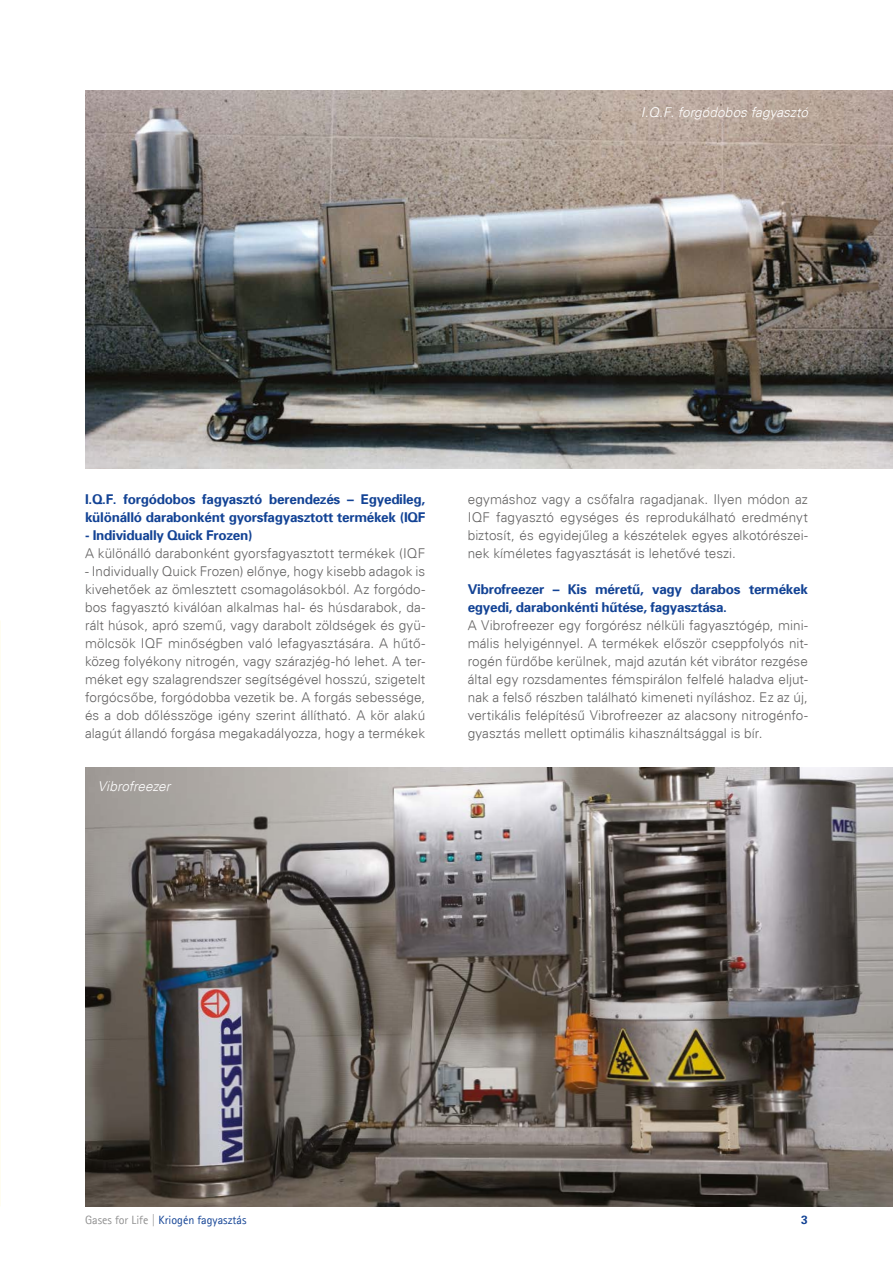
<style>
.page{position:relative;width:893px;height:1263px;background:#fff}
.page>*{position:absolute;margin:0;border:0;box-sizing:border-box;transform-origin:0 0}
.t1{font:13.5px/18px "Univers H Lightmagyar";letter-spacing:.005em;color:#646363;text-align:justify}
.t2{font:13.5px/18px "Univers H Boldmagyar";letter-spacing:-.02em;color:#134395}
.t3{font:13.5px "Univers H Light Oblmagyar";letter-spacing:.005em;color:#fff}
.t4{font:12px "AT Rotis Sans Serif Magyar";color:#134395}
.t5{font:12px "Univers H Boldmagyar";color:#134395}
.s1{color:#929292}
</style>
<div class="page">
<img style="left:85px;top:90px;width:808px;height:378px">
<img style="left:85px;top:767px;width:808px;height:439px">
<img style="left:0;top:621px;width:1px;height:585px">
<p class="t3" style="left:641px;top:104px;width:169px">I.Q.F. forgódobos fagyasztó</p>
<p class="t2" style="left:85px;top:490px;width:342px">I.Q.F. forgódobos fagyasztó berendezés – Egyedileg, különálló darabonként gyorsfagyasztott termékek (IQF</p>
<p class="t2" style="left:85px;top:526px;width:169px">- Individually Quick Frozen)</p>
<p class="t1" style="left:85px;top:544px;width:342px">A különálló darabonként gyorsfagyasztott termékek (IQF</p>
<p class="t1" style="left:85px;top:562px;width:342px">- Individually Quick Frozen) előnye, hogy kisebb adagok is kivehetőek az ömlesztett csomagolásokból. Az forgódo&shy;bos fagyasztó kiválóan alkalmas hal- és húsdarabok, da&shy;rált húsok, apró szemű, vagy darabolt zöldségek és gyü&shy;mölcsök IQF minőségben való lefagyasztására. A hűtő&shy;közeg folyékony nitrogén, vagy szárazjég-hó lehet. A ter&shy;méket egy szalagrendszer segítségével hosszú, szigetelt forgócsőbe, forgódobba vezetik be. A forgás sebessége, és a dob dőlésszöge igény szerint állítható. A kör alakú alagút állandó forgása megakadályozza, hogy a termékek</p>
<p class="t3" style="left:98px;top:778px;width:74px">Vibrofreezer</p>
<p class="t1" style="left:468px;top:490px;width:342px">egymáshoz vagy a csőfalra ragadjanak. Ilyen módon az IQF fagyasztó egységes és reprodukálható eredményt biztosít, és egyidejűleg a készételek egyes alkotórészei&shy;nek kíméletes fagyasztását is lehetővé teszi.</p>
<p class="t2" style="left:468px;top:580px;width:342px">Vibrofreezer – Kis méretű, vagy darabos termékek egyedi, darabonkénti hűtése, fagyasztása.</p>
<p class="t1" style="left:468px;top:616px;width:342px">A Vibrofreezer egy forgórész nélküli fagyasztógép, mini&shy;mális helyigénnyel. A termékek először cseppfolyós nit&shy;rogén fürdőbe kerülnek, majd azután két vibrátor rezgése által egy rozsdamentes fémspirálon felfelé haladva eljut&shy;nak a felső részben található kimeneti nyíláshoz. Ez az új, vertikális felépítésű Vibrofreezer az alacsony nitrogénfo&shy;gyasztás mellett optimális kihasználtsággal is bír.</p>
<p class="t4" style="left:85px;top:1213px;width:163px"><span class="s1">Gases for Life |</span> Kriogén fagyasztás</p>
<p class="t5" style="left:801px;top:1212px;width:8px">3</p>
</div>
